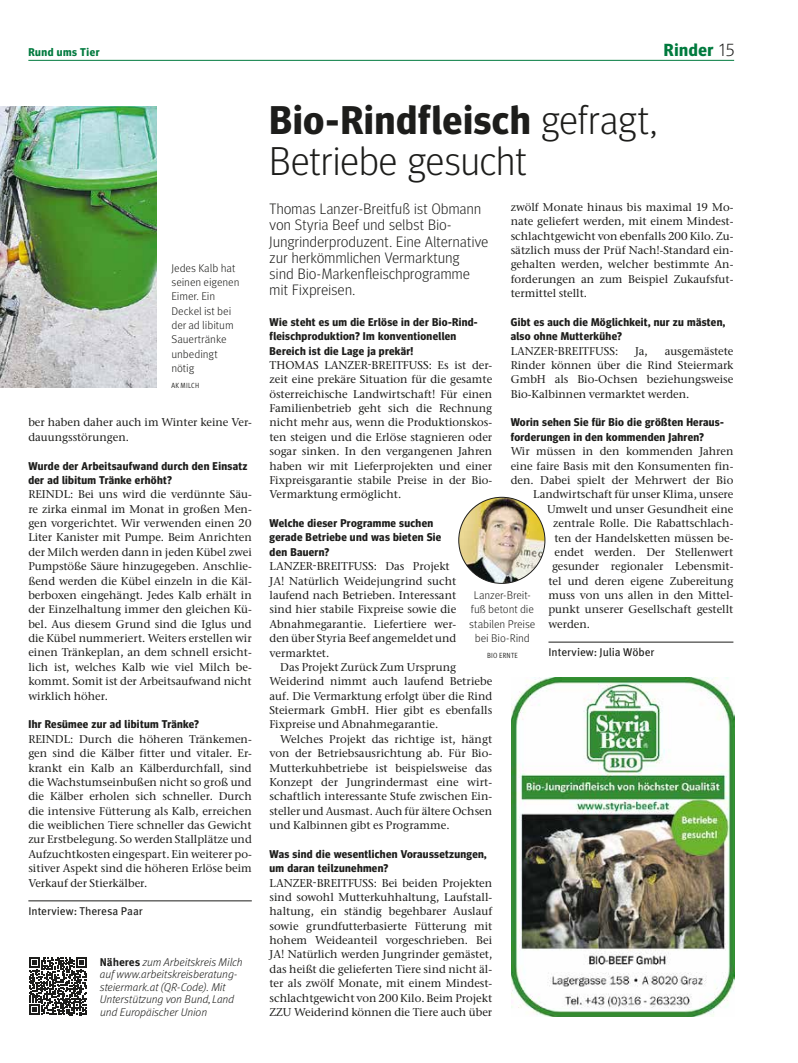
<style>
.page{position:relative;width:798px;height:1063px;background:#fff}
.page>*{position:absolute;margin:0;border:0;box-sizing:border-box;transform-origin:0 0}
.t1{font:300 40px/41.2px "Meta Headline Pro";letter-spacing:.015em;color:#1d1d1b}
.t2{font:700 17.5px "Meta Headline Pro";letter-spacing:.035em;color:#007a3e}
.t3{font:300 15px/16.2px "Meta Headline Pro";letter-spacing:.03em;color:#1d1d1b}
.t4{font:500 11.25px/14.4px "Stone Serif ITC Pro";color:#1d1d1b;text-align:justify}
.t5{font:700 11.25px/14.4px "Meta Headline Pro";letter-spacing:.03em;color:#1d1d1b}
.t6{font:300 11.25px/14.4px "Meta Pro";letter-spacing:-.005em;color:#1d1d1b}
.t7{font:italic 300 11.25px/12.5px "Meta Pro";letter-spacing:-.01em;color:#1d1d1b}
.t8{font:11.25px "Meta Pro";color:#1d1d1b}
.t9{font:700 11.25px "Meta Headline Pro";letter-spacing:.045em;color:#007a3e}
.t10{font:7.5px "Meta Pro Cond Norm";letter-spacing:.035em;color:#1d1d1b}
.s1{font-weight:300;color:#1d1d1b}
.s2{font-weight:700;font-style:normal}
.s3{font-weight:700}
</style>
<div class="page">
<hr style="left:28px;top:60px;width:705px;height:1px;background:#007a3e">
<img style="left:0;top:106px;width:156px;height:282px">
<svg style="left:29px;top:957px;width:58px;height:58px"></svg>
<hr style="left:548px;top:642px;width:185px;height:1px;background:#1d1d1b">
<img style="left:458px;top:497px;width:86px;height:86px;border-radius:43px">
<img style="left:511px;top:677px;width:222px;height:340px">
<hr style="left:28px;top:901px;width:224px;height:1px;background:#1d1d1b">
<p class="t9" style="left:28px;top:44px;width:73px">Rund ums Tier</p>
<h2 class="t2" style="left:663px;top:37px;width:72px">Rinder <span class="s1">15</span></h2>
<p class="t6" style="left:171px;top:260px;width:70px">Jedes Kalb hat seinen eigenen<br>Eimer. Ein<br>Deckel ist bei der ad libitum<br>Sauertränke unbedingt nötig</p>
<p class="t10" style="left:171px;top:380px;width:29px">AK MILCH</p>
<p class="t4" style="left:28px;top:415px;width:225px">ber haben daher auch im Winter keine Ver&shy;dauungsstörungen.</p>
<p class="t5" style="left:28px;top:458px;width:220px">Wurde der Arbeitsaufwand durch den Einsatz der ad libitum Tränke erhöht?</p>
<p class="t4" style="left:28px;top:487px;width:225px">REINDL: Bei uns wird die verdünnte Säu&shy;re zirka einmal im Monat in großen Men&shy;gen vorgerichtet. Wir verwenden einen 20<br>Liter Kanister mit Pumpe. Beim Anrichten der Milch werden dann in jeden Kübel zwei Pumpstöße Säure hinzugegeben. Anschlie&shy;ßend werden die Kübel einzeln in die Käl&shy;berboxen eingehängt. Jedes Kalb erhält in der Einzelhaltung immer den gleichen Kü&shy;bel. Aus diesem Grund sind die Iglus und die Kübel nummeriert. Weiters erstellen wir einen Tränkeplan, an dem schnell ersicht&shy;lich ist, welches Kalb wie viel Milch be&shy;kommt. Somit ist der Arbeitsaufwand nicht wirklich höher.</p>
<p class="t5" style="left:28px;top:717px;width:172px">Ihr Resümee zur ad libitum Tränke?</p>
<p class="t4" style="left:28px;top:732px;width:225px">REINDL: Durch die höheren Tränkemen&shy;gen sind die Kälber fitter und vitaler. Er&shy;krankt ein Kalb an Kälberdurchfall, sind die Wachstumseinbußen nicht so groß und die Kälber erholen sich schneller. Durch die intensive Fütterung als Kalb, erreichen die weiblichen Tiere schneller das Gewicht zur Erstbelegung. So werden Stallplätze und Aufzuchtkosten eingespart. Ein weiterer po&shy;sitiver Aspekt sind die höheren Erlöse beim Verkauf der Stierkälber.</p>
<p class="t8" style="left:28px;top:903px;width:116px">Interview: Theresa Paar</p>
<p class="t7" style="left:100px;top:955px;width:144px"><span class="s2">Näheres</span> zum Arbeitskreis Milch auf www.arbeitskreisberatung&shy;steiermark.at (QR-Code). Mit<br>Unterstützung von Bund, Land und Europäischer Union</p>
<h1 class="t1" style="left:269px;top:96px;width:389px"><span class="s3">Bio-Rindfleisch</span> gefragt,<br>Betriebe gesucht</h1>
<h3 class="t3" style="left:269px;top:200px;width:220px">Thomas Lanzer-Breitfuß ist Obmann von Styria Beef und selbst Bio-<br>Jungrinderproduzent. Eine Alternative zur herkömmlichen Vermarktung<br>sind Bio-Markenfleischprogramme mit Fixpreisen.</h3>
<p class="t4" style="left:510px;top:200px;width:224px">zwölf Monate hinaus bis maximal 19 Mo&shy;nate geliefert werden, mit einem Mindest&shy;schlachtgewicht von ebenfalls 200 Kilo. Zu&shy;sätzlich muss der Prüf Nach!-Standard ein&shy;gehalten werden, welcher bestimmte An&shy;forderungen an zum Beispiel Zukaufsfut&shy;termittel stellt.</p>
<p class="t5" style="left:510px;top:314px;width:216px">Gibt es auch die Möglichkeit, nur zu mästen, also ohne Mutterkühe?</p>
<p class="t4" style="left:510px;top:344px;width:109px">LANZER-BREITFUSS:</p>
<p class="t4" style="left:635px;top:344px;width:14px">Ja,</p>
<p class="t5" style="left:269px;top:314px;width:209px">Wie steht es um die Erlöse in der Bio-Rind&shy;fleischproduktion? Im konventionellen<br>Bereich ist die Lage ja prekär!</p>
<p class="t4" style="left:269px;top:358px;width:224px">THOMAS LANZER-BREITFUSS: Es ist der&shy;zeit eine prekäre Situation für die gesamte österreichische Landwirtschaft! Für einen Familienbetrieb geht sich die Rechnung nicht mehr aus, wenn die Produktionskos&shy;ten steigen und die Erlöse stagnieren oder sogar sinken. In den vergangenen Jahren haben wir mit Lieferprojekten und einer Fixpreisgarantie stabile Preise in der Bio-Vermarktung ermöglicht.</p>
<p class="t5" style="left:269px;top:515px;width:173px">Welche dieser Programme suchen gerade Betriebe und was bieten Sie den Bauern?</p>
<p class="t4" style="left:269px;top:559px;width:188px;text-align:left">LANZER-BREITFUSS: Das Projekt<br>JA! Natürlich Weidejungrind sucht laufend nach Betrieben. Interessant sind hier stabile Fixpreise sowie die<br>Abnahmegarantie. Liefertiere wer&shy;den über Styria Beef angemeldet und vermarktet.</p>
<p class="t4" style="left:269px;top:660px;width:224px;text-align:left;text-indent:11px">Das Projekt Zurück Zum Ursprung Weiderind nimmt auch laufend Betriebe auf. Die Vermarktung erfolgt über die Rind Steiermark GmbH. Hier gibt es ebenfalls Fixpreise und Abnahmegarantie.</p>
<p class="t4" style="left:269px;top:732px;width:224px;text-indent:11px">Welches Projekt das richtige ist, hängt von der Betriebsausrichtung ab. Für Bio-Mutterkuhbetriebe ist beispielsweise das Konzept der Jungrindermast eine wirt&shy;schaftlich interessante Stufe zwischen Ein&shy;steller und Ausmast. Auch für ältere Ochsen und Kalbinnen gibt es Programme.</p>
<p class="t5" style="left:269px;top:846px;width:218px">Was sind die wesentlichen Voraussetzungen, um daran teilzunehmen?</p>
<p class="t4" style="left:269px;top:876px;width:224px">LANZER-BREITFUSS: Bei beiden Projekten sind sowohl Mutterkuhhaltung, Laufstall&shy;haltung, ein ständig begehbarer Auslauf sowie grundfutterbasierte Fütterung mit hohem Weideanteil vorgeschrieben. Bei JA! Natürlich werden Jungrinder gemästet, das heißt die gelieferten Tiere sind nicht äl&shy;ter als zwölf Monate, mit einem Mindest&shy;schlachtgewicht von 200 Kilo. Beim Projekt ZZU Weiderind können die Tiere auch über</p>
<p class="t4" style="left:510px;top:344px;width:224px;text-indent:154px">ausgemästete Rinder können über die Rind Steiermark GmbH als Bio-Ochsen beziehungsweise Bio-Kalbinnen vermarktet werden.</p>
<p class="t5" style="left:510px;top:415px;width:214px">Worin sehen Sie für Bio die größten Heraus&shy;forderungen in den kommenden Jahren?</p>
<p class="t4" style="left:510px;top:444px;width:224px">Wir müssen in den kommenden Jahren</p>
<p class="t4" style="left:510px;top:459px;width:224px">eine faire Basis mit den Konsumenten fin-</p>
<p class="t4" style="left:510px;top:473px;width:224px">den. Dabei spielt der Mehrwert der Bio</p>
<p class="t4" style="left:533px;top:487px;width:202px">Landwirtschaft für unser Klima, unsere</p>
<p class="t4" style="left:546px;top:502px;width:188px">Umwelt und unser Gesundheit eine</p>
<p class="t4" style="left:553px;top:516px;width:181px">zentrale Rolle. Die Rabattschlach-</p>
<p class="t4" style="left:554px;top:530px;width:180px">ten der Handelsketten müssen be-</p>
<p class="t4" style="left:554px;top:545px;width:180px">endet werden. Der Stellenwert</p>
<p class="t4" style="left:551px;top:559px;width:183px">gesunder regionaler Lebensmit-</p>
<p class="t4" style="left:548px;top:574px;width:186px">tel und deren eigene Zubereitung</p>
<p class="t4" style="left:548px;top:588px;width:186px">muss von uns allen in den Mittel-</p>
<p class="t4" style="left:548px;top:602px;width:186px">punkt unserer Gesellschaft gestellt</p>
<p class="t4" style="left:548px;top:617px;width:43px">werden.</p>
<p class="t8" style="left:548px;top:644px;width:108px">Interview: Julia Wöber</p>
<p class="t6" style="left:469px;top:587px;width:68px;text-align:center">Lanzer-Breit&shy;fuß betont die stabilen Preise bei Bio-Rind</p>
<p class="t10" style="left:487px;top:650px;width:32px">BIO ERNTE</p>
</div>
